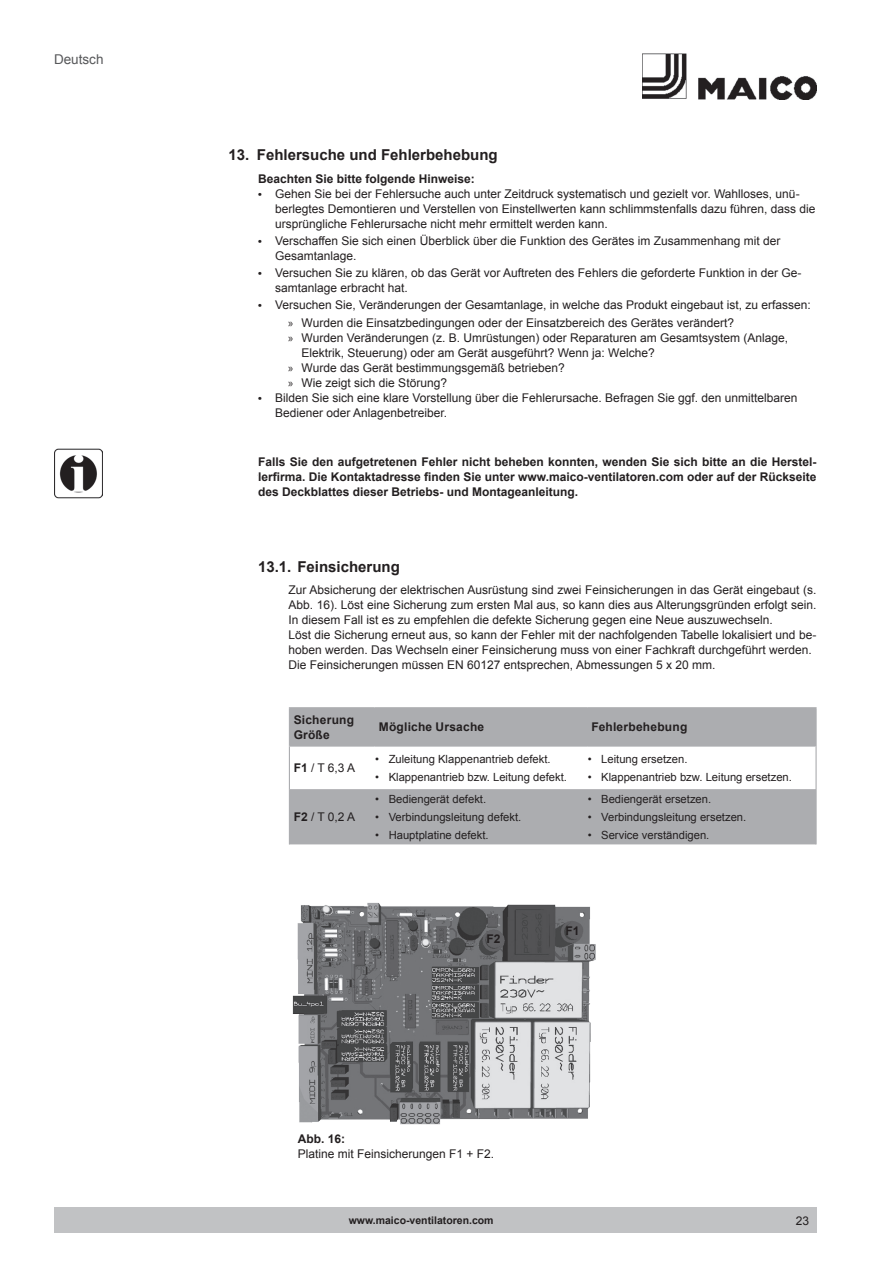
<style>
.page{position:relative;width:893px;height:1263px;background:#fff}
.page>*{position:absolute;margin:0;border:0;box-sizing:border-box;transform-origin:0 0}
.t1{font:700 15px "Arial";color:#231f20}
.t2{font:13.5px "Arial";color:#57585a}
.t3{font:12px/15px "Arial";color:#231f20}
.t4{font:700 12px/15px "Arial";color:#231f20}
.t5{font:11.25px "Arial";color:#231f20}
.t6{font:700 10.5px "Arial";color:#231f20}
.s1{font-weight:700;font-size:10.5px}
.s2{font-family:"Myriad Pro"}
.s3{font-weight:700}
</style>
<div class="page">
<svg style="left:290px;top:708px;width:525px;height:136px"></svg>
<hr style="left:289px;top:707px;width:86px;height:1px;background:#acadb0">
<hr style="left:289px;top:708px;width:1px;height:37px;background:#acadb0">
<hr style="left:375px;top:707px;width:212px;height:1px;background:#acadb0">
<hr style="left:587px;top:707px;width:230px;height:1px;background:#acadb0">
<hr style="left:289px;top:745px;width:86px;height:2px;background:#acadb0">
<hr style="left:289px;top:747px;width:1px;height:42px;background:#acadb0">
<hr style="left:375px;top:745px;width:212px;height:2px;background:#acadb0">
<hr style="left:587px;top:745px;width:228px;height:2px;background:#acadb0">
<hr style="left:289px;top:789px;width:1px;height:55px;background:#acadb0">
<hr style="left:815px;top:708px;width:2px;height:38px;background:#acadb0">
<hr style="left:815px;top:746px;width:2px;height:43px;background:#acadb0">
<hr style="left:815px;top:789px;width:2px;height:55px;background:#acadb0">
<div style="left:54px;top:1208px;width:762px;height:25px;background:#c1c2c4"></div>
<img style="left:54px;top:448px;width:49px;height:51px">
<img style="left:292px;top:902px;width:304px;height:223px">
<img style="left:642px;top:54px;width:174px;height:45px">
<p class="t2" style="left:54px;top:50px;width:51px">Deutsch</p>
<p class="t1" style="left:228px;top:144px;width:271px">13. Fehlersuche und Fehlerbehebung</p>
<p class="t4" style="left:258px;top:172px;width:218px">Beachten Sie bitte folgende Hinweise:</p>
<p class="t3" style="left:275px;top:186px;width:542px;text-indent:-17px"><span class="s1">•</span> Gehen Sie bei der Fehlersuche auch unter Zeitdruck systematisch und gezielt vor. Wahlloses, unü&shy;berlegtes Demontieren und Verstellen von Einstellwerten kann schlimmstenfalls dazu führen, dass die ursprüngliche Fehlerursache nicht mehr ermittelt werden kann.</p>
<p class="t3" style="left:275px;top:234px;width:507px;text-indent:-17px"><span class="s1">•</span> Verschaffen Sie sich einen Überblick über die Funktion des Gerätes im Zusammenhang mit der<br>Gesamtanlage.</p>
<p class="t3" style="left:275px;top:266px;width:528px;text-indent:-17px"><span class="s1">•</span> Versuchen Sie zu klären, ob das Gerät vor Auftreten des Fehlers die geforderte Funktion in der Ge&shy;samtanlage erbracht hat.</p>
<p class="t3" style="left:288px;top:297px;width:524px;line-height:17.1px;text-indent:-30px"><span class="s1">•</span> Versuchen Sie, Veränderungen der Gesamtanlage, in welche das Produkt eingebaut ist, zu erfassen: <span class="s2">»</span> Wurden die Einsatzbedingungen oder der Einsatzbereich des Gerätes verändert?</p>
<p class="t3" style="left:288px;top:330px;width:502px"><span class="s2">»</span> Wurden Veränderungen (z. B. Umrüstungen) oder Reparaturen am Gesamtsystem (Anlage,</p>
<p class="t3" style="left:302px;top:345px;width:355px">Elektrik, Steuerung) oder am Gerät ausgeführt? Wenn ja: Welche?</p>
<p class="t3" style="left:288px;top:360px;width:278px"><span class="s2">»</span> Wurde das Gerät bestimmungsgemäß betrieben?</p>
<p class="t3" style="left:288px;top:375px;width:160px"><span class="s2">»</span> Wie zeigt sich die Störung?</p>
<p class="t3" style="left:275px;top:390px;width:524px;text-indent:-17px"><span class="s1">•</span> Bilden Sie sich eine klare Vorstellung über die Fehlerursache. Befragen Sie ggf. den unmittelbaren<br>Bediener oder Anlagenbetreiber.</p>
<p class="t4" style="left:258px;top:455px;width:556px;text-indent:52px">den aufgetretenen Fehler nicht beheben kon ten, wenden Sie sich bitte an die Herstell r firma. Die Kontaktadresse finden Sie unter w</p>
<p class="t4" style="left:258px;top:455px;width:560px;text-align:justify">Falls Sie den aufgetretenen Fehler nicht beheben konnten, wenden Sie sich bitte an die Herstel&shy;lerfirma. Die Kontaktadresse finden Sie unter www.maico-ventilatoren.com oder auf der Rückseite des Deckblattes dieser Betriebs- und Montageanleitung.</p>
<p class="t4" style="left:537px;top:470px;width:281px">.ruck.eu oder uf der Rückseite des Deckblattes</p>
<p class="t4" style="left:265px;top:485px;width:220px">ieser Betriebs- und Montag anleitung.</p>
<p class="t1" style="left:258px;top:557px;width:143px">13.1. Feinsicherung</p>
<p class="t3" style="left:288px;top:582px;width:529px">Zur Absicherung der elektrischen Ausrüstung sind zwei Feinsicherungen in das Gerät eingebaut (s.<br>Abb. 16). Löst eine Sicherung zum ersten Mal aus, so kann dies aus Alterungsgründen erfolgt sein.<br>In diesem Fall ist es zu empfehlen die defekte Sicherung gegen eine Neue auszuwechseln.<br>Löst die Sicherung erneut aus, so kann der Fehler mit der nachfolgenden Tabelle lokalisiert und be&shy;hoben werden. Das Wechseln einer Feinsicherung muss von einer Fachkraft durchgeführt werden.<br>Die Feinsicherungen müssen EN 60127 entsprechen, Abmessungen 5 x 20 mm.</p>
<p class="t4" style="left:294px;top:712px;width:62px">Sicherung<br>Größe</p>
<p class="t4" style="left:379px;top:720px;width:107px">Mögliche Ursache</p>
<p class="t4" style="left:591px;top:720px;width:97px">Fehlerbehebung</p>
<p class="t3" style="left:294px;top:761px;width:63px"><span class="s3">F1</span> / T 6,3 A</p>
<p class="t5" style="left:375px;top:752px;width:177px">• Zuleitung Klappenantrieb defekt.</p>
<p class="t5" style="left:375px;top:769px;width:193px">• Klappenantrieb bzw. Leitung defekt.</p>
<p class="t5" style="left:588px;top:752px;width:101px">• Leitung ersetzen.</p>
<p class="t5" style="left:588px;top:769px;width:206px">• Klappenantrieb bzw. Leitung ersetzen.</p>
<p class="t3" style="left:294px;top:810px;width:63px"><span class="s3">F2</span> / T 0,2 A</p>
<p class="t5" style="left:375px;top:792px;width:113px">• Bediengerät defekt.</p>
<p class="t5" style="left:375px;top:809px;width:148px">• Verbindungsleitung defekt.</p>
<p class="t5" style="left:375px;top:827px;width:115px">• Hauptplatine defekt.</p>
<p class="t4" style="left:486px;top:932px;width:16px">F2</p>
<p class="t5" style="left:588px;top:792px;width:125px">• Bediengerät ersetzen.</p>
<p class="t5" style="left:588px;top:809px;width:160px">• Verbindungsleitung ersetzen.</p>
<p class="t5" style="left:588px;top:827px;width:123px">• Service verständigen.</p>
<p class="t4" style="left:565px;top:923px;width:16px">F1</p>
<p class="t4" style="left:298px;top:1131px;width:49px">Abb. 16:</p>
<p class="t3" style="left:298px;top:1146px;width:198px">Platine mit Feinsicherungen F1 + F2.</p>
<p class="t6" style="left:349px;top:1213px;width:146px">www.maico-ventilatoren.com</p>
<p class="t3" style="left:796px;top:1213px;width:15px">23</p>
</div>
